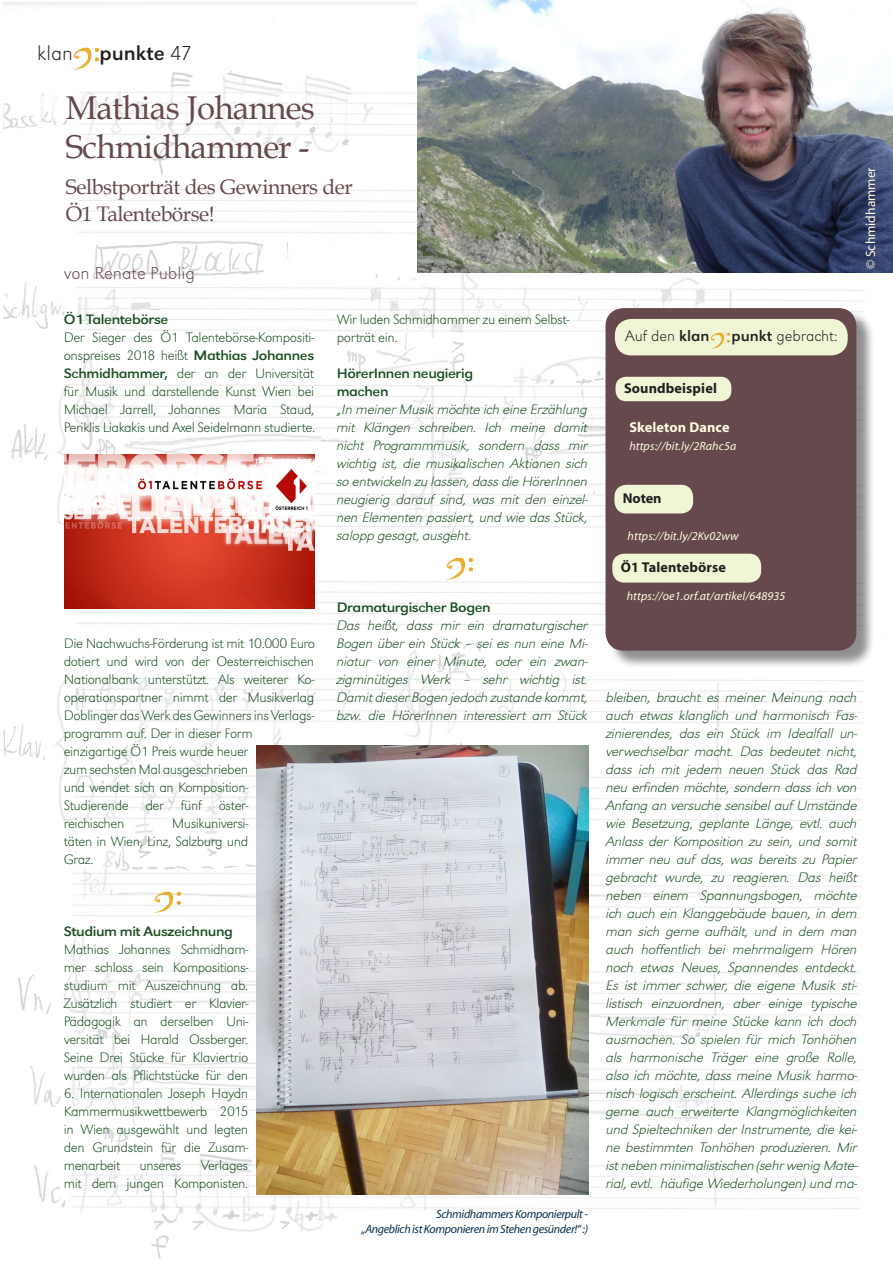
<style>
.page{position:relative;width:893px;height:1263px;background:#fff}
.page>*{position:absolute;margin:0;border:0;box-sizing:border-box;transform-origin:0 0}
.Hauptüberschrift_1{font:33px/39px "Book Antiqua";letter-spacing:-.02em;color:#66494c}
.Hauptüberschrift_1-2{font:21px/27px "Book Antiqua";letter-spacing:-.02em;color:#66494c}
.t1{font:21px "URW Grotesk T Extr Ligh Wide";color:#231f20}
.t2{font:18px "URW Grotesk T Extr Ligh Wide";color:#66494c}
.t3{font:15.75px "URW Grotesk T Extr Ligh Wide";color:#231f20}
.Lauftext{font:14.25px/18px "URW Grotesk T Extr Ligh Extr Wide Obli";letter-spacing:-.03em;color:#1a4f21;text-align:justify}
.Lauftext-2{font:14.25px/18px "URW Grotesk T Extr Ligh Wide";letter-spacing:-.03em;color:#1a4f21;text-align:justify}
.Lauftext-3{font:14.25px "URW Grotesk T Regu Extr Wide";letter-spacing:-.03em;color:#1a4f21}
.Lauftext-4{font:700 14.25px "Myriad";letter-spacing:.01em;color:#231f20}
.Lauftext-5{font:700 14.25px "Myriad";letter-spacing:.01em;color:#fffce0}
.t4{font:13.5px "Myriad";color:#fffce0}
.Lauftext-6{font:italic 12px "Myriad";letter-spacing:.01em;color:#fffce0}
.Lauftext-7{font:italic 12px "Myriad";letter-spacing:-.03em;color:#072e4d}
.s1{font-family:"URW Grotesk T";font-stretch:expanded}
.s2{font-family:"URW Grotesk T Regu Extr Wide"}
</style>
<div class="page">
<img style="left:3px;top:2px;width:890px;height:1230px">
<img style="left:285px;top:124px;width:67px;height:25px">
<img style="left:346px;top:299px;width:121px;height:79px">
<img style="left:530px;top:413px;width:9px;height:30px">
<img style="left:573px;top:342px;width:32px;height:88px">
<img style="left:89px;top:240px;width:291px;height:40px">
<img style="left:150px;top:70px;width:135px;height:106px">
<img style="left:415px;top:460px;width:23px;height:55px">
<img style="left:444px;top:462px;width:26px;height:11px">
<svg style="left:591px;top:491px;width:8px;height:5px"></svg>
<img style="left:279px;top:1208px;width:41px;height:22px">
<img style="left:92px;top:1125px;width:115px;height:134px">
<img style="left:29px;top:1058px;width:63px;height:150px">
<img style="left:135px;top:796px;width:122px;height:75px">
<img style="left:435px;top:639px;width:55px;height:107px">
<img style="left:522px;top:444px;width:23px;height:28px">
<img style="left:9px;top:421px;width:343px;height:54px">
<img style="left:3px;top:723px;width:46px;height:39px">
<img style="left:256px;top:736px;width:35px;height:53px">
<img style="left:98px;top:779px;width:9px;height:16px">
<img style="left:107px;top:780px;width:17px;height:18px">
<img style="left:112px;top:842px;width:49px;height:31px">
<img style="left:14px;top:972px;width:41px;height:43px">
<img style="left:199px;top:1152px;width:58px;height:12px">
<svg style="left:245px;top:1207px;width:9px;height:6px"></svg>
<img style="left:222px;top:1207px;width:20px;height:14px">
<img style="left:830px;top:1164px;width:32px;height:5px">
<svg style="left:694px;top:1093px;width:9px;height:6px"></svg>
<svg style="left:694px;top:1030px;width:9px;height:8px"></svg>
<img style="left:95px;top:1024px;width:29px;height:45px">
<svg style="left:210px;top:782px;width:12px;height:10px"></svg>
<img style="left:115px;top:744px;width:18px;height:25px">
<img style="left:101px;top:711px;width:14px;height:12px">
<img style="left:72px;top:678px;width:40px;height:30px">
<svg style="left:461px;top:668px;width:12px;height:13px"></svg>
<img style="left:104px;top:96px;width:8px;height:17px">
<img style="left:3px;top:91px;width:66px;height:39px">
<img style="left:458px;top:272px;width:12px;height:28px">
<img style="left:3px;top:280px;width:60px;height:51px">
<img style="left:61px;top:299px;width:60px;height:29px">
<img style="left:207px;top:442px;width:18px;height:5px">
<img style="left:576px;top:430px;width:29px;height:9px">
<svg style="left:464px;top:385px;width:6px;height:10px"></svg>
<svg style="left:547px;top:378px;width:9px;height:9px"></svg>
<svg style="left:377px;top:313px;width:6px;height:7px"></svg>
<img style="left:147px;top:302px;width:14px;height:10px">
<svg style="left:395px;top:276px;width:8px;height:6px"></svg>
<img style="left:207px;top:137px;width:21px;height:18px">
<svg style="left:182px;top:124px;width:11px;height:13px"></svg>
<svg style="left:328px;top:114px;width:6px;height:10px"></svg>
<img style="left:228px;top:114px;width:20px;height:22px">
<svg style="left:303px;top:93px;width:8px;height:4px"></svg>
<img style="left:73px;top:47px;width:26px;height:22px">
<div style="left:608px;top:310px;width:267px;height:360px;background:#231f20;opacity:.5"></div>
<div style="left:605px;top:308px;width:251px;height:343px;background:#66494c;border-radius:18px"></div>
<div style="left:615px;top:319px;width:233px;height:36px;background:#f0f5d5;border-radius:16px"></div>
<img style="left:710px;top:332px;width:20px;height:16px">
<div style="left:615px;top:377px;width:116px;height:24px;background:#f0f5d5;border-radius:11px"></div>
<div style="left:614px;top:485px;width:79px;height:28px;background:#f0f5d5;border-radius:12px"></div>
<img style="left:446px;top:558px;width:26px;height:21px">
<img style="left:64px;top:455px;width:250px;height:154px">
<img style="left:418px;top:0;width:475px;height:272px">
<img style="left:155px;top:891px;width:26px;height:22px">
<div style="left:612px;top:554px;width:149px;height:29px;background:#f0f5d5;border-radius:12px"></div>
<img style="left:257px;top:746px;width:331px;height:449px">
<p class="t1" style="left:37px;top:41px;width:157px">klan <span class="s1">punkte</span> 47</p>
<p class="Hauptüberschrift_1" style="left:66px;top:88px;width:251px">Mathias Johannes<br>Schmidhammer -</p>
<p class="Hauptüberschrift_1-2" style="left:66px;top:173px;width:288px">Selbstporträt des Gewinners der<br>Ö1 Talentebörse!</p>
<p class="t2" style="left:64px;top:262px;width:133px">von Renate Publig</p>
<p class="Lauftext-3" style="left:64px;top:311px;width:106px">Ö1 Talentebörse</p>
<p class="Lauftext-2" style="left:64px;top:328px;width:252px">Der Sieger des Ö1 Talentebörse-Kompositi&shy;onspreises 2018 heißt <span class="s2">Mathias Johannes Schmidhammer,</span> der an der Universität für Musik und darstellende Kunst Wien bei</p>
<p class="Lauftext-2" style="left:64px;top:400px;width:252px">Michael Jarrell, Johannes Maria Staud,</p>
<p class="Lauftext-2" style="left:64px;top:418px;width:253px">Periklis Liakakis und Axel Seidelmann studierte.</p>
<p class="Lauftext-2" style="left:337px;top:310px;width:234px">Wir luden Schmidhammer zu einem Selbst-</p>
<p class="Lauftext-2" style="left:337px;top:328px;width:62px">porträt ein.</p>
<p class="Lauftext-3" style="left:337px;top:365px;width:138px">HörerInnen neugierig</p>
<p class="Lauftext-3" style="left:337px;top:383px;width:53px">machen</p>
<p class="Lauftext" style="left:337px;top:400px;width:253px">„In meiner Musik möchte ich eine Erzählung mit Klängen schreiben. Ich meine damit nicht Programmmusik, sondern dass mir wichtig ist, die musikalischen Aktionen sich so entwickeln zu lassen, dass die HörerInnen neugierig darauf sind, was mit den einzel&shy;nen Elementen passiert, und wie das Stück,</p>
<p class="Lauftext" style="left:337px;top:526px;width:137px">salopp gesagt, ausgeht.</p>
<p class="Lauftext-2" style="left:64px;top:634px;width:253px">Die Nachwuchs-Förderung ist mit 10.000 Euro</p>
<p class="Lauftext-2" style="left:64px;top:652px;width:252px">dotiert und wird von der Oesterreichischen Nationalbank unterstützt. Als weiterer Ko&shy;operationspartner nimmt der Musikverlag</p>
<p class="Lauftext-2" style="left:64px;top:706px;width:252px;text-align:left">Doblinger das Werk des Gewinners ins Verlags&shy;programm auf. Der in dieser Form einzigartige Ö1 Preis wurde heuer<br>zum sechsten Mal ausgeschrieben<br>und wendet sich an Komposition-</p>
<p class="Lauftext-2" style="left:64px;top:796px;width:186px">Studierende der fünf öster&shy;reichischen</p>
<p class="Lauftext-2" style="left:64px;top:814px;width:186px;text-indent:108px">Musikuniversi&shy;täten in Wien, Linz, Salzburg und Graz.</p>
<p class="Lauftext-3" style="left:337px;top:599px;width:155px">Dramaturgischer Bogen</p>
<p class="Lauftext" style="left:337px;top:616px;width:253px">Das heißt, dass mir ein dramaturgischer Bogen über ein Stück – sei es nun eine Mi&shy;niatur von einer Minute, oder ein zwan&shy;zigminütiges Werk – sehr wichtig ist.</p>
<p class="Lauftext" style="left:337px;top:688px;width:253px">Damit dieser Bogen jedoch zustande kommt, bzw. die HörerInnen interessiert am Stück</p>
<p class="Lauftext-3" style="left:64px;top:923px;width:171px">Studium mit Auszeichnung</p>
<p class="Lauftext-2" style="left:64px;top:940px;width:186px">Mathias Johannes Schmidham&shy;mer schloss sein Kompositions&shy;studium mit Auszeichnung ab.<br>Zusätzlich studiert er Klavier-Pädagogik an derselben Uni&shy;versität bei Harald Ossberger.<br>Seine Drei Stücke für Klaviertrio wurden als Pflichtstücke für den</p>
<p class="Lauftext-2" style="left:64px;top:1084px;width:186px">6. Internationalen Joseph Haydn Kammermusikwettbewerb 2015 in Wien ausgewählt und legten den Grundstein für die Zusam&shy;menarbeit</p>
<p class="Lauftext-2" style="left:64px;top:1156px;width:186px;text-align:right">Verlages<br>mit dem jungen Komponisten.</p>
<p class="Lauftext-2" style="left:139px;top:1156px;width:44px">unseres</p>
<p class="Lauftext-7" style="left:436px;top:1208px;width:153px">Schmidhammers Komponierpult -</p>
<p class="Lauftext-7" style="left:362px;top:1223px;width:228px">„Angeblich ist Komponieren im Stehen gesünder!“ :)</p>
<p class="t3" style="left:625px;top:327px;width:86px">Auf den <span class="s1">klan</span></p>
<p class="t3" style="left:731px;top:327px;width:108px"><span class="s1">punkt</span> gebracht:</p>
<p class="Lauftext-4" style="left:624px;top:381px;width:94px">Soundbeispiel</p>
<p class="Lauftext-5" style="left:629px;top:420px;width:102px">Skeleton Dance</p>
<p class="Lauftext-6" style="left:629px;top:440px;width:108px">https://bit.ly/2Rahc5a</p>
<p class="Lauftext-4" style="left:623px;top:490px;width:40px">Noten</p>
<p class="Lauftext-6" style="left:628px;top:530px;width:112px">https://bit.ly/2Kv02ww</p>
<p class="Lauftext-4" style="left:621px;top:559px;width:107px">Ö1 Talentebörse</p>
<p class="Lauftext-6" style="left:627px;top:590px;width:160px">https://oe1.orf.at/artikel/648935</p>
<p class="t4" style="left:864px;top:269px;width:103px;rotate:-90deg">© Schmidhammer</p>
<p class="Lauftext" style="left:606px;top:688px;width:253px">bleiben, braucht es meiner Meinung nach auch etwas klanglich und harmonisch Fas&shy;zinierendes, das ein Stück im Idealfall un&shy;verwechselbar macht. Das bedeutet nicht, dass ich mit jedem neuen Stück das Rad neu erfinden möchte, sondern dass ich von Anfang an versuche sensibel auf Umstände wie Besetzung, geplante Länge, evtl. auch Anlass der Komposition zu sein, und somit immer neu auf das, was bereits zu Papier gebracht wurde, zu reagieren. Das heißt neben einem Spannungsbogen, möchte ich auch ein Klanggebäude bauen, in dem man sich gerne aufhält, und in dem man auch hoffentlich bei mehrmaligem Hören noch etwas Neues, Spannendes entdeckt.</p>
<p class="Lauftext" style="left:606px;top:976px;width:253px">Es ist immer schwer, die eigene Musik sti&shy;listisch einzuordnen, aber einige typische Merkmale für meine Stücke kann ich doch ausmachen. So spielen für mich Tonhöhen als harmonische Träger eine große Rolle, also ich möchte, dass meine Musik harmo&shy;nisch logisch erscheint. Allerdings suche ich gerne auch erweiterte Klangmöglichkeiten und Spieltechniken der Instrumente, die kei&shy;ne bestimmten Tonhöhen produzieren. Mir ist neben minimalistischen (sehr wenig Mate&shy;rial, evtl. häufige Wiederholungen) und ma-</p>
</div>
